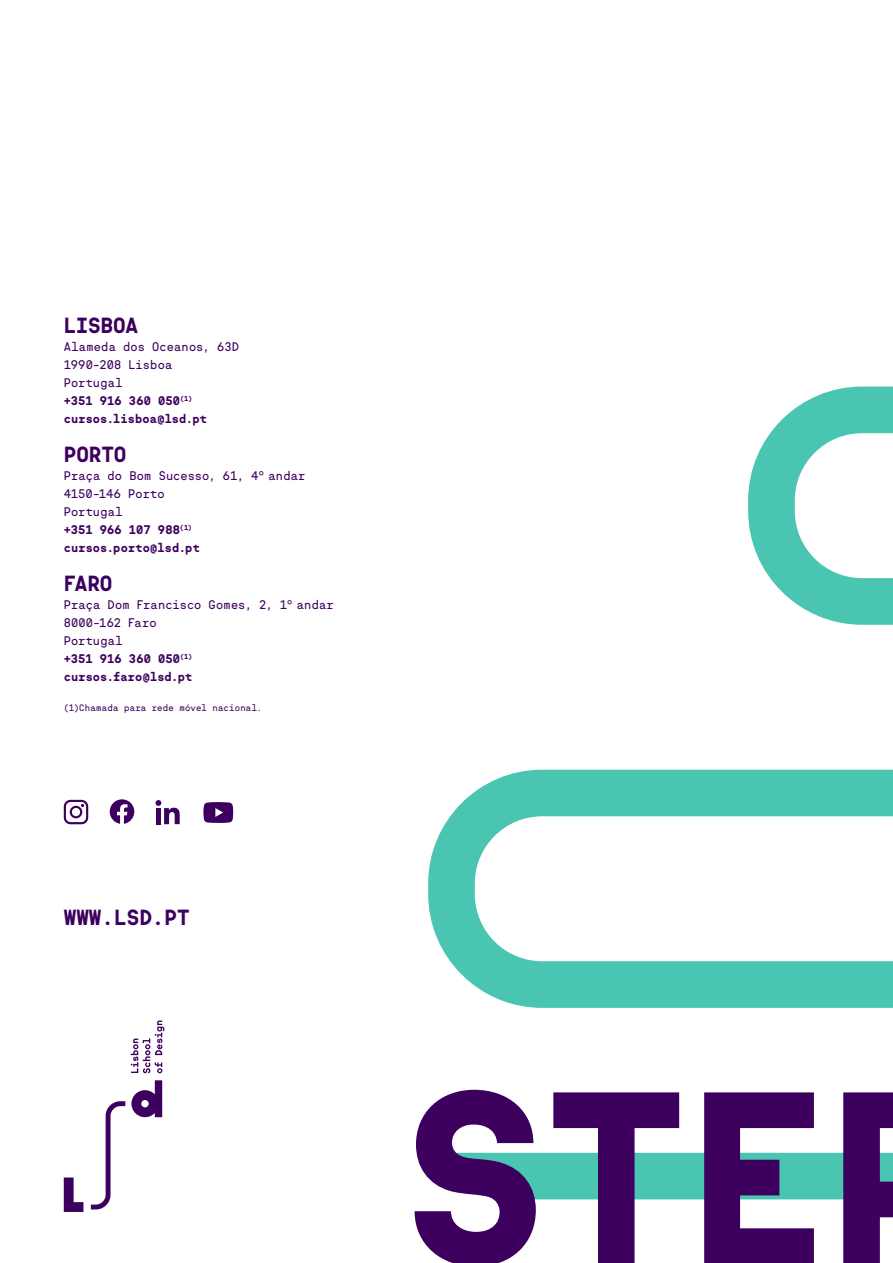
<style>
.page{position:relative;width:893px;height:1263px;background:#fff}
.page>*{position:absolute;margin:0;border:0;box-sizing:border-box;transform-origin:0 0}
.t1{font:700 21px "Sul Mono";color:#3d005e}
.t2{font:12px/18px "Sul Mono";letter-spacing:.015em;color:#3d005e}
.t3{font:9px "Sul Mono";letter-spacing:.025em;color:#3d005e}
.s1{font-weight:700}
</style>
<div class="page">
<svg style="left:428px;top:387px;width:465px;height:812px"></svg>
<svg style="left:415px;top:1090px;width:121px;height:173px"></svg>
<svg style="left:553px;top:1092px;width:126px;height:171px"></svg>
<svg style="left:704px;top:1092px;width:110px;height:171px"></svg>
<svg style="left:843px;top:1092px;width:50px;height:171px;background:#532573"></svg>
<svg style="left:110px;top:799px;width:24px;height:25px"></svg>
<svg style="left:64px;top:800px;width:24px;height:24px"></svg>
<svg style="left:203px;top:802px;width:30px;height:21px"></svg>
<svg style="left:156px;top:800px;width:24px;height:24px"></svg>
<svg style="left:131px;top:1020px;width:33px;height:53px"></svg>
<svg style="left:131px;top:1080px;width:31px;height:37px"></svg>
<svg style="left:64px;top:1177px;width:19px;height:35px"></svg>
<svg style="left:91px;top:1101px;width:34px;height:108px"></svg>
<h1 class="t1" style="left:64px;top:313px;width:76px">LISBOA</h1>
<p class="t2" style="left:64px;top:338px;width:177px">Alameda dos Oceanos, 63D<br>1990-208 Lisboa<br>Portugal<br><span class="s1">+351 916 360 050</span><sup>(1) </sup><span class="s1">cursos.lisboa@lsd.pt</span></p>
<h1 class="t1" style="left:64px;top:442px;width:64px">PORTO</h1>
<p class="t2" style="left:64px;top:467px;width:243px">Praça do Bom Sucesso, 61, 4º andar<br>4150-146 Porto<br>Portugal<br><span class="s1">+351 966 107 988</span><sup>(1) </sup><span class="s1">cursos.porto@lsd.pt</span></p>
<h1 class="t1" style="left:64px;top:571px;width:50px">FARO</h1>
<p class="t2" style="left:64px;top:596px;width:271px">Praça Dom Francisco Gomes, 2, 1º andar<br>8000-162 Faro<br>Portugal<br><span class="s1">+351 916 360 050</span><sup>(1)<br></sup><span class="s1">cursos.faro@lsd.pt</span></p>
<p class="t3" style="left:64px;top:702px;width:200px">(1)Chamada para rede móvel nacional.</p>
<h1 class="t1" style="left:64px;top:905px;width:127px">WWW.LSD.PT</h1>
</div>
